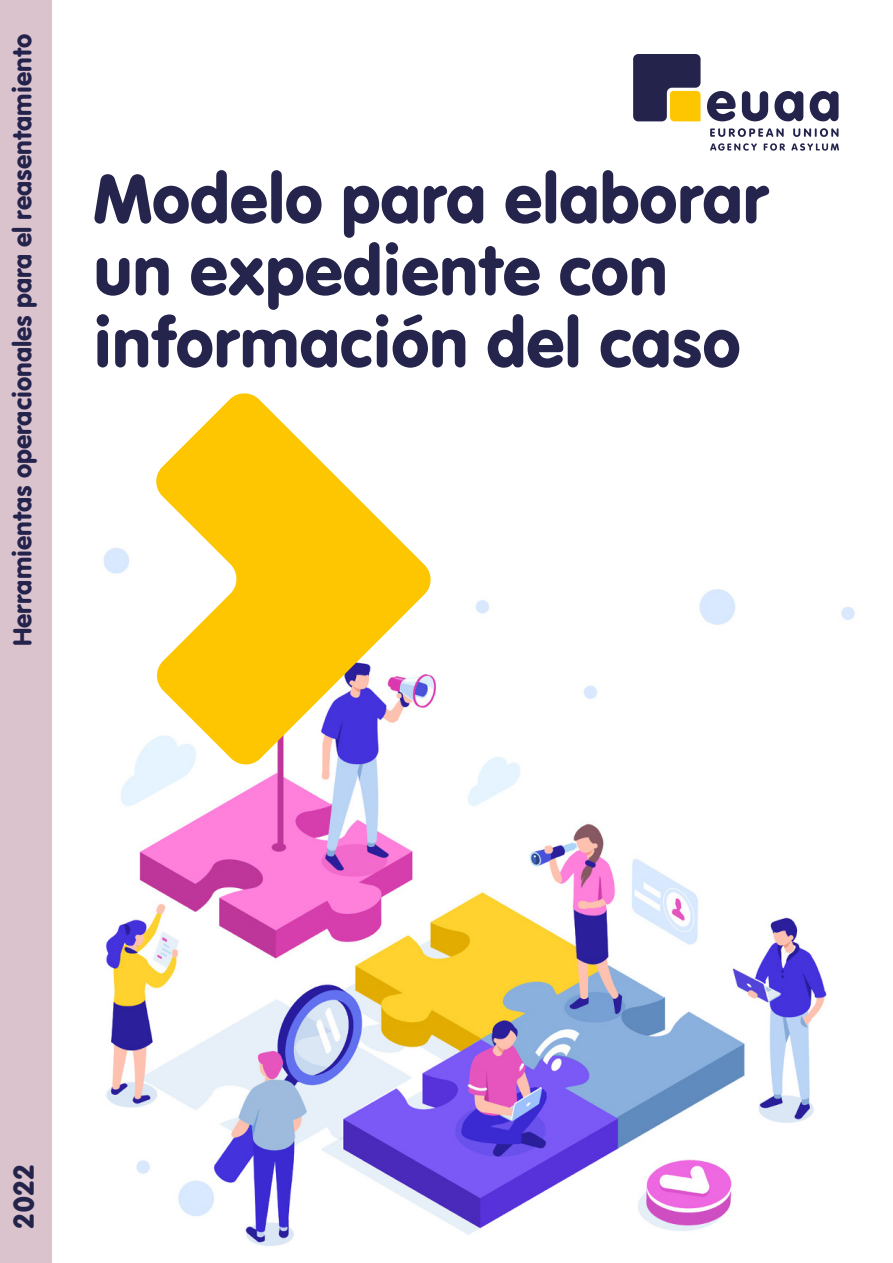
<style>
.page{position:relative;width:893px;height:1263px;background:#fff}
.page>*{position:absolute;margin:0;border:0;box-sizing:border-box;transform-origin:0 0}
.Heading_cover{font:72px/72px "VAG Rundschrift D";color:#24244c}
.t1{font:30px "VAG Rundschrift D";color:#24234c}
.t2{font:27px "VAG Rundschrift D";color:#24234c}
</style>
<div class="page">
<img style="left:51px;top:514px;width:804px;height:749px">
<svg style="left:710px;top:128px;width:74px;height:9px"></svg>
<svg style="left:793px;top:128px;width:45px;height:9px"></svg>
<svg style="left:710px;top:143px;width:47px;height:8px"></svg>
<svg style="left:764px;top:143px;width:21px;height:8px"></svg>
<svg style="left:791px;top:143px;width:48px;height:8px"></svg>
<svg style="left:633px;top:54px;width:68px;height:67px;background:#5c5047"></svg>
<svg style="left:707px;top:91px;width:29px;height:30px"></svg>
<svg style="left:742px;top:91px;width:26px;height:30px"></svg>
<svg style="left:774px;top:91px;width:29px;height:30px"></svg>
<svg style="left:810px;top:91px;width:28px;height:30px"></svg>
<svg style="left:154px;top:393px;width:279px;height:373px;fill:#fdc600"></svg>
<div style="left:0;top:0;width:51px;height:1263px;background:#dbc3ce"></div>
<p class="t2" style="left:7px;top:646px;width:614px;rotate:-90deg">Herramientas operacionales para el reasentamiento</p>
<h1 class="Heading_cover" style="left:94px;top:163px;width:677px">Modelo para elaborar un expediente con información del caso</h1>
<p class="t1" style="left:6px;top:1229px;width:66px;rotate:-90deg">2022</p>
</div>
